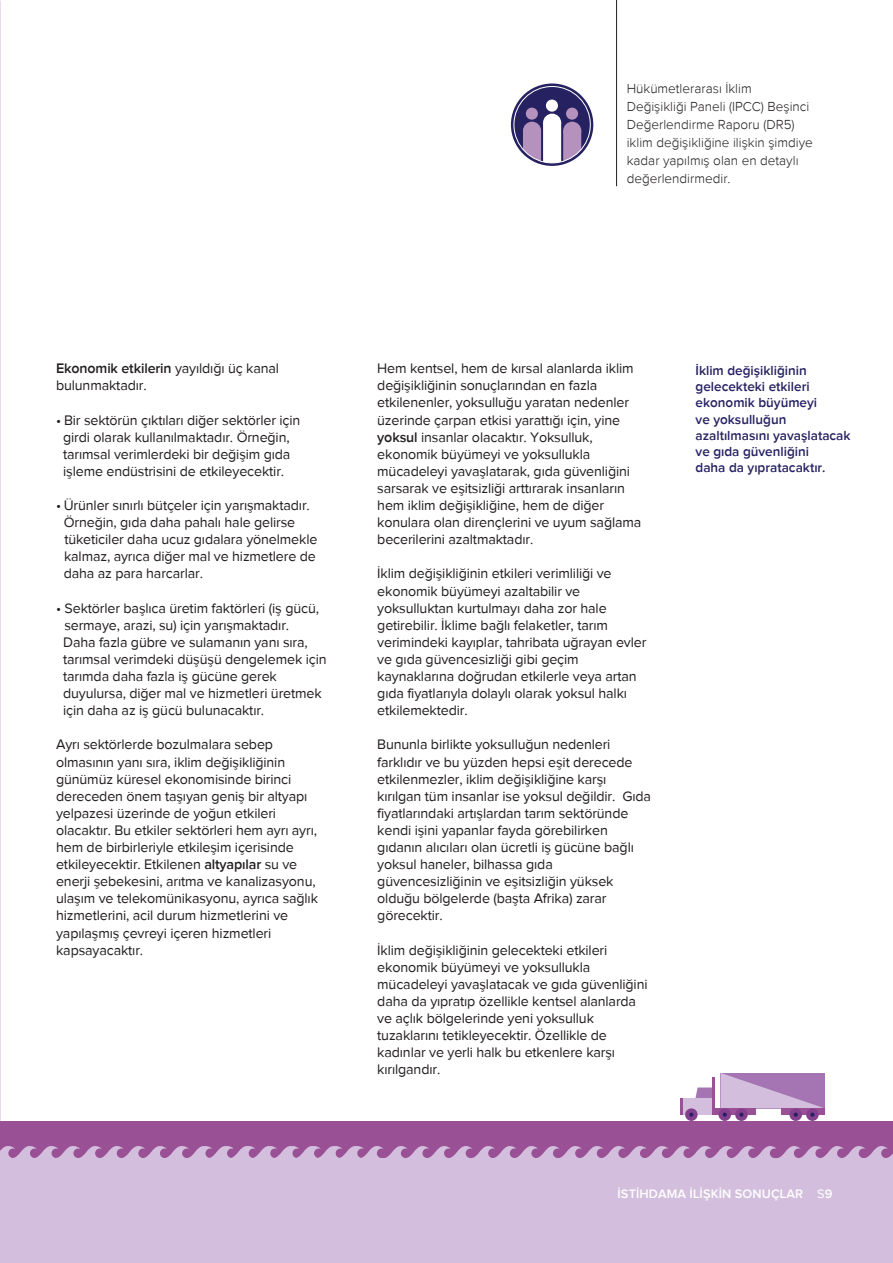
<style>
.page{position:relative;width:893px;height:1263px;background:#fff}
.page>*{position:absolute;margin:0;border:0;box-sizing:border-box;transform-origin:0 0}
.t1{font:14.25px/17.1px "Proxima Nova";letter-spacing:-.01em;color:#231f20}
.t2{font:300 13.5px/18px "Proxima Nova";color:#231f20}
.t3{font:600 13.5px/16.2px "Proxima Nova";color:#262262}
.t4{font:600 12.75px "Proxima Nova";letter-spacing:.01em;color:#fff}
.s1{font-weight:600}
.s2{font-weight:400}
</style>
<div class="page">
<hr style="left:616px;top:0;width:1px;height:186px;background:#231f20">
<div style="left:0;top:1121px;width:893px;height:97px;background:#9a5095"></div>
<div style="left:0;top:1146px;width:893px;height:117px;background:#d3bfdd"></div>
<svg style="left:511px;top:83px;width:82px;height:83px;background:#36326d"></svg>
<div style="left:526px;top:108px;width:12px;height:12px;background:#b592bd;border-radius:50%"></div>
<div style="left:546px;top:100px;width:12px;height:12px;background:#fff;border-radius:50%"></div>
<div style="left:543px;top:114px;width:18px;height:18px;background:#fff;border-radius:50%"></div>
<div style="left:566px;top:108px;width:12px;height:12px;background:#b592bd;border-radius:50%"></div>
<svg style="left:523px;top:123px;width:58px;height:40px"></svg>
<div style="left:513px;top:86px;width:78px;height:77px;border:1px solid #fff;border-radius:50%"></div>
<div style="left:712px;top:1108px;width:44px;height:7px;background:#9a5095"></div>
<svg style="left:718px;top:1073px;width:107px;height:48px;background:#bb98c5"></svg>
<hr style="left:712px;top:1077px;width:2px;height:31px;background:#9a5095">
<svg style="left:681px;top:1087px;width:31px;height:34px"></svg>
<p class="t2" style="left:627px;top:80px;width:188px">Hükümetlerarası İklim<br>Değişikliği Paneli (IPCC) Beşinci<br>Değerlendirme Raporu (DR5) iklim değişikliğine ilişkin şimdiye kadar yapılmış olan en detaylı değerlendirmedir.</p>
<p class="t1" style="left:56px;top:360px;width:224px"><span class="s1">Ekonomik etkilerin</span> yayıldığı üç kanal bulunmaktadır.</p>
<p class="t1" style="left:63px;top:412px;width:239px;text-indent:-7px">• Bir sektörün çıktıları diğer sektörler için girdi olarak kullanılmaktadır. Örneğin, tarımsal verimlerdeki bir değişim gıda işleme endüstrisini de etkileyecektir.</p>
<p class="t1" style="left:64px;top:497px;width:255px;text-indent:-8px">• Ürünler sınırlı bütçeler için yarışmaktadır.<br>Örneğin, gıda daha pahalı hale gelirse tüketiciler daha ucuz gıdalara yönelmekle kalmaz, ayrıca diğer mal ve hizmetlere de daha az para harcarlar.</p>
<p class="t1" style="left:63px;top:600px;width:265px;text-indent:-7px">• Sektörler başlıca üretim faktörleri (iş gücü, sermaye, arazi, su) için yarışmaktadır.<br>Daha fazla gübre ve sulamanın yanı sıra, tarımsal verimdeki düşüşü dengelemek için tarımda daha fazla iş gücüne gerek duyulursa, diğer mal ve hizmetleri üretmek için daha az iş gücü bulunacaktır.</p>
<p class="t1" style="left:56px;top:736px;width:263px">Ayrı sektörlerde bozulmalara sebep olmasının yanı sıra, iklim değişikliğinin günümüz küresel ekonomisinde birinci dereceden önem taşıyan geniş bir altyapı yelpazesi üzerinde de yoğun etkileri olacaktır. Bu etkiler sektörleri hem ayrı ayrı, hem de birbirleriyle etkileşim içerisinde etkileyecektir. Etkilenen <span class="s1">altyapılar</span> su ve enerji şebekesini, arıtma ve kanalizasyonu, ulaşım ve telekomünikasyonu, ayrıca sağlık hizmetlerini, acil durum hizmetlerini ve yapılaşmış çevreyi içeren hizmetleri kapsayacaktır.</p>
<p class="t1" style="left:377px;top:360px;width:266px">Hem kentsel, hem de kırsal alanlarda iklim değişikliğinin sonuçlarından en fazla etkilenenler, yoksulluğu yaratan nedenler üzerinde çarpan etkisi yarattığı için, yine <span class="s1">yoksul</span> insanlar olacaktır. Yoksulluk, ekonomik büyümeyi ve yoksullukla mücadeleyi yavaşlatarak, gıda güvenliğini sarsarak ve eşitsizliği arttırarak insanların hem iklim değişikliğine, hem de diğer konulara olan dirençlerini ve uyum sağlama becerilerini azaltmaktadır.</p>
<p class="t1" style="left:377px;top:565px;width:271px">İklim değişikliğinin etkileri verimliliği ve ekonomik büyümeyi azaltabilir ve yoksulluktan kurtulmayı daha zor hale getirebilir. İklime bağlı felaketler, tarım verimindeki kayıplar, tahribata uğrayan evler ve gıda güvencesizliği gibi geçim kaynaklarına doğrudan etkilerle veya artan gıda fiyatlarıyla dolaylı olarak yoksul halkı etkilemektedir.</p>
<p class="t1" style="left:377px;top:736px;width:275px">Bununla birlikte yoksulluğun nedenleri farklıdır ve bu yüzden hepsi eşit derecede etkilenmezler, iklim değişikliğine karşı kırılgan tüm insanlar ise yoksul değildir. Gıda fiyatlarındaki artışlardan tarım sektöründe kendi işini yapanlar fayda görebilirken gıdanın alıcıları olan ücretli iş gücüne bağlı yoksul haneler, bilhassa gıda güvencesizliğinin ve eşitsizliğin yüksek olduğu bölgelerde (başta Afrika) zarar görecektir.</p>
<p class="t1" style="left:377px;top:942px;width:272px">İklim değişikliğinin gelecekteki etkileri ekonomik büyümeyi ve yoksullukla mücadeleyi yavaşlatacak ve gıda güvenliğini daha da yıpratıp özellikle kentsel alanlarda ve açlık bölgelerinde yeni yoksulluk tuzaklarını tetikleyecektir. Özellikle de kadınlar ve yerli halk bu etkenlere karşı kırılgandır.</p>
<p class="t3" style="left:695px;top:363px;width:157px">İklim değişikliğinin gelecekteki etkileri ekonomik büyümeyi<br>ve yoksulluğun azaltılmasını yavaşlatacak ve gıda güvenliğini<br>daha da yıpratacaktır.</p>
<p class="t4" style="left:618px;top:1187px;width:216px">İSTİHDAMA İLİŞKİN SONUÇLAR <span class="s2">S</span>9</p>
</div>
